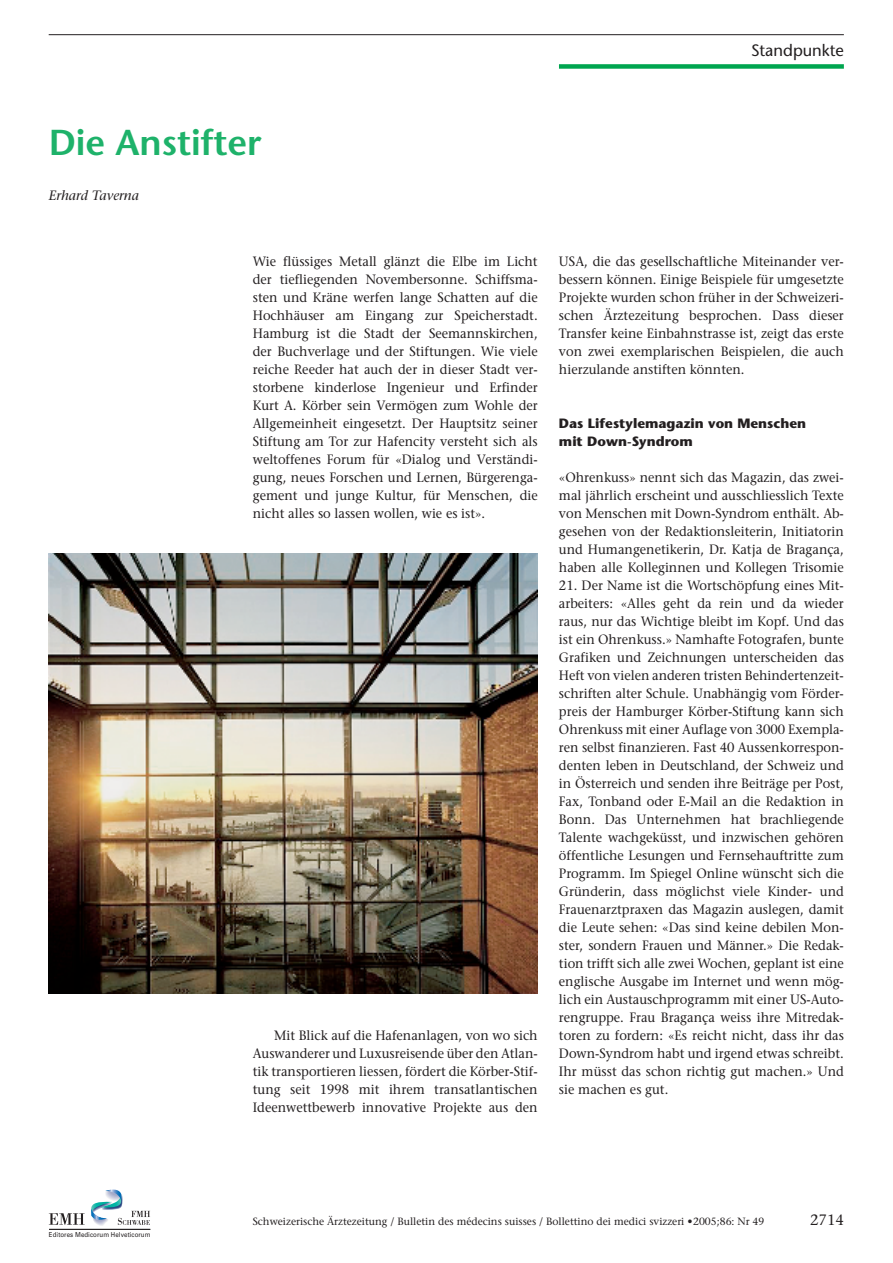
<style>
.page{position:relative;width:893px;height:1263px;background:#fff}
.page>*{position:absolute;margin:0;border:0;box-sizing:border-box;transform-origin:0 0}
.t1{font:600 36px "Stone Sans";color:#1eb26a}
.t2{font:16.5px "Stone Sans";color:#231f20}
.t3{font:15px "Stone Serif";color:#231f20}
.t4{font:13.5px/18px "Stone Serif";color:#231f20;text-align:justify;scale:.95 1}
.t5{font:700 13.5px/18px "Stone Sans";color:#231f20}
.t6{font:italic 13.5px "Stone Serif";color:#231f20}
.t7{font:10.5px "Stone Serif";color:#231f20}
.t8{font:6.75px "Univers";letter-spacing:.01em;color:#231f20;scale:.9 1}
</style>
<div class="page">
<div style="left:559px;top:64px;width:285px;height:5px;background:#00a54f"></div>
<svg style="left:49px;top:1213px;width:36px;height:12px"></svg>
<svg style="left:91px;top:1189px;width:59px;height:37px"></svg>
<hr style="left:49px;top:1229px;width:101px;height:1px;background:#231f20">
<hr style="left:49px;top:34px;width:795px;height:1px;background:#231f20">
<img style="left:49px;top:554px;width:489px;height:440px">
<p class="t2" style="left:751px;top:43px;width:94px">Standpunkte</p>
<h1 class="t1" style="left:49px;top:128px;width:214px">Die Anstifter</h1>
<p class="t6" style="left:49px;top:190px;width:92px">Erhard Taverna</p>
<p class="t4" style="left:253px;top:253px;width:301px">Wie flüssiges Metall glänzt die Elbe im Licht der tiefliegenden Novembersonne. Schiffsma&shy;sten und Kräne werfen lange Schatten auf die Hochhäuser am Eingang zur Speicherstadt.<br>Hamburg ist die Stadt der Seemannskirchen, der Buchverlage und der Stiftungen. Wie viele reiche Reeder hat auch der in dieser Stadt ver&shy;storbene kinderlose Ingenieur und Erfinder Kurt A. Körber sein Vermögen zum Wohle der Allgemeinheit eingesetzt. Der Hauptsitz seiner Stiftung am Tor zur Hafencity versteht sich als weltoffenes Forum für «Dialog und Verständi&shy;gung, neues Forschen und Lernen, Bürgerenga&shy;gement und junge Kultur, für Menschen, die nicht alles so lassen wollen, wie es ist».</p>
<p class="t4" style="left:253px;top:1027px;width:301px;text-indent:21px">Mit Blick auf die Hafenanlagen, von wo sich Auswanderer und Luxusreisende über den Atlan&shy;tik transportieren liessen, fördert die Körber-Stif&shy;tung seit 1998 mit ihrem transatlantischen Ideenwettbewerb innovative Projekte aus den</p>
<p class="t4" style="left:559px;top:253px;width:301px">USA, die das gesellschaftliche Miteinander ver&shy;bessern können. Einige Beispiele für umgesetzte Projekte wurden schon früher in der Schweizeri&shy;schen Ärztezeitung besprochen. Dass dieser Transfer keine Einbahnstrasse ist, zeigt das erste von zwei exemplarischen Beispielen, die auch hierzulande anstiften könnten.</p>
<p class="t5" style="left:559px;top:415px;width:249px">Das Lifestylemagazin von Menschen mit Down-Syndrom</p>
<p class="t4" style="left:559px;top:469px;width:301px">«Ohrenkuss» nennt sich das Magazin, das zwei&shy;mal jährlich erscheint und ausschliesslich Texte von Menschen mit Down-Syndrom enthält. Ab&shy;gesehen von der Redaktionsleiterin, Initiatorin und Humangenetikerin, Dr. Katja de Bragança, haben alle Kolleginnen und Kollegen Trisomie</p>
<p class="t4" style="left:559px;top:577px;width:301px">21. Der Name ist die Wortschöpfung eines Mit&shy;arbeiters: «Alles geht da rein und da wieder raus, nur das Wichtige bleibt im Kopf. Und das ist ein Ohrenkuss.» Namhafte Fotografen, bunte Grafiken und Zeichnungen unterscheiden das Heft von vielen anderen tristen Behindertenzeit&shy;schriften alter Schule. Unabhängig vom Förder&shy;preis der Hamburger Körber-Stiftung kann sich Ohrenkuss mit einer Auflage von 3000 Exempla&shy;ren selbst finanzieren. Fast 40 Aussenkorrespon&shy;denten leben in Deutschland, der Schweiz und in Österreich und senden ihre Beiträge per Post, Fax, Tonband oder E-Mail an die Redaktion in Bonn. Das Unternehmen hat brachliegende Talente wachgeküsst, und inzwischen gehören öffentliche Lesungen und Fernsehauftritte zum Programm. Im Spiegel Online wünscht sich die Gründerin, dass möglichst viele Kinder- und Frauenarztpraxen das Magazin auslegen, damit die Leute sehen: «Das sind keine debilen Mon&shy;ster, sondern Frauen und Männer.» Die Redak&shy;tion trifft sich alle zwei Wochen, geplant ist eine englische Ausgabe im Internet und wenn mög&shy;lich ein Austauschprogramm mit einer US-Auto&shy;rengruppe. Frau Bragança weiss ihre Mitredak&shy;toren zu fordern: «Es reicht nicht, dass ihr das Down-Syndrom habt und irgend etwas schreibt.<br>Ihr müsst das schon richtig gut machen.» Und sie machen es gut.</p>
<p class="t8" style="left:49px;top:1232px;width:114px">Editores Medicorum Helveticorum</p>
<p class="t7" style="left:253px;top:1217px;width:513px">Schweizerische Ärztezeitung / Bulletin des médecins suisses / Bollettino dei medici svizzeri •2005;86: Nr 49</p>
<p class="t3" style="left:810px;top:1213px;width:35px">2714</p>
</div>
